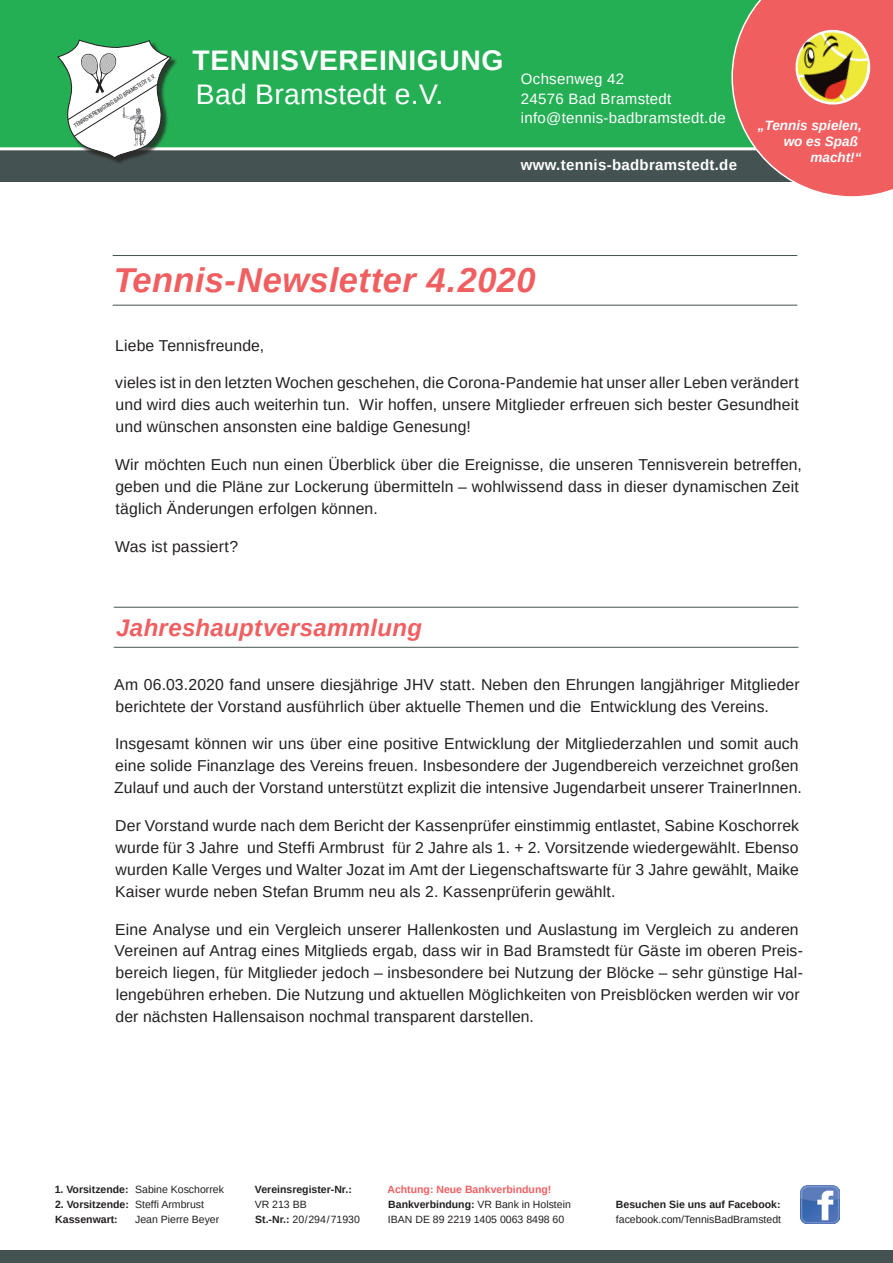
<style>
.page{position:relative;width:893px;height:1263px;background:#fff}
.page>*{position:absolute;margin:0;border:0;box-sizing:border-box;transform-origin:0 0}
.t1{font:italic 700 34.5px "Arimo";letter-spacing:.01em;color:#f05e60}
.t2{font:700 28.35px "Arimo";letter-spacing:.02em;color:#fff}
.t3{font:28.35px "Arimo";letter-spacing:.01em;color:#fff}
.t4{font:italic 700 24px "Arimo";letter-spacing:.015em;color:#f05e60}
.t5{font:15.75px/21.9px "Arimo";letter-spacing:.01em;color:#231f20}
.t6{font:15px/19.5px "Arimo";letter-spacing:.02em;color:#fff}
.t7{font:700 15px "Arimo";letter-spacing:.02em;color:#fff}
.t8{font:italic 700 13.5px/16.2px "Arimo";color:#fff;text-align:right}
.t9{font:10.5px/15px "Arimo";color:#231f20}
.t10{font:700 10.5px/15px "Arimo";color:#231f20}
.t11{font:condensed 5.85px "Helvetica Neue LT Std";color:#231f20}
.s1{font-weight:700}
.s2{font-weight:400}
.s3{font-weight:700;color:#f05e60}
</style>
<div class="page">
<div style="left:0;top:148px;width:893px;height:34px;background:#445351"></div>
<div style="left:0;top:0;width:893px;height:148px;background:#25af54"></div>
<hr style="left:0;top:147px;width:893px;height:3px;background:#fff">
<div style="left:59px;top:41px;width:119px;height:124px;background:#231f20;opacity:.75"></div>
<svg style="left:57px;top:40px;width:114px;height:119px"></svg>
<img style="left:119px;top:105px;width:38px;height:43px">
<div style="left:0;top:1250px;width:893px;height:13px;background:#445351"></div>
<svg style="left:731px;top:0;width:162px;height:197px"></svg>
<img style="left:791px;top:26px;width:83px;height:83px">
<img style="left:801px;top:1186px;width:38px;height:38px">
<hr style="left:113px;top:305px;width:684px;height:1px;background:#445351">
<hr style="left:113px;top:255px;width:684px;height:1px;background:#445351">
<hr style="left:114px;top:647px;width:684px;height:1px;background:#445351">
<hr style="left:114px;top:607px;width:684px;height:1px;background:#445351">
<h2 class="t2" style="left:193px;top:40px;width:312px">TENNISVEREINIGUNG</h2>
<h2 class="t3" style="left:196px;top:76px;width:249px">Bad Bramstedt e.V.</h2>
<p class="t11" style="left:72px;top:123px;width:97px;rotate:-32deg">TENNISVEREINIGUNG BAD BRAMSTEDT E.V.</p>
<p class="t6" style="left:521px;top:69px;width:206px">Ochsenweg 42<br>24576 Bad Bramstedt info@tennis-badbramstedt.de</p>
<p class="t7" style="left:521px;top:155px;width:218px">www.tennis-badbramstedt.de</p>
<p class="t8" style="left:758px;top:117px;width:105px">„Tennis spielen, wo es Spaß macht!“</p>
<h1 class="t1" style="left:114px;top:256px;width:423px">Tennis-Newsletter 4.2020</h1>
<p class="t5" style="left:115px;top:334px;width:150px">Liebe Tennisfreunde,</p>
<p class="t5" style="left:115px;top:372px;width:685px;text-align:justify">vieles ist in den letzten Wochen geschehen, die Corona-Pandemie hat unser aller Leben verändert und wird dies auch weiterhin tun. Wir hoffen, unsere Mitglieder erfreuen sich bester Gesundheit und wünschen ansonsten eine baldige Genesung!</p>
<p class="t5" style="left:115px;top:454px;width:688px">Wir möchten Euch nun einen Überblick über die Ereignisse, die unseren Tennisverein betreffen, geben und die Pläne zur Lockerung übermitteln – wohlwissend dass in dieser dynamischen Zeit täglich Änderungen erfolgen können.</p>
<p class="t5" style="left:115px;top:535px;width:125px">Was ist passiert?</p>
<h3 class="t4" style="left:116px;top:611px;width:307px">Jahreshauptversammlung</h3>
<p class="t5" style="left:114px;top:673px;width:687px">Am 06.03.2020 fand unsere diesjährige JHV statt. Neben den Ehrungen langjähriger Mitglieder berichtete der Vorstand ausführlich über aktuelle Themen und die Entwicklung des Vereins.</p>
<p class="t5" style="left:114px;top:733px;width:689px">Insgesamt können wir uns über eine positive Entwicklung der Mitgliederzahlen und somit auch eine solide Finanzlage des Vereins freuen. Insbesondere der Jugendbereich verzeichnet großen<br>Zulauf und auch der Vorstand unterstützt explizit die intensive Jugendarbeit unserer TrainerInnen.</p>
<p class="t5" style="left:115px;top:815px;width:685px;text-align:justify">Der Vorstand wurde nach dem Bericht der Kassenprüfer einstimmig entlastet, Sabine Koschorrek wurde für 3 Jahre und Steffi Armbrust für 2 Jahre als 1. + 2. Vorsitzende wiedergewählt. Ebenso wurden Kalle Verges und Walter Jozat im Amt der Liegenschaftswarte für 3 Jahre gewählt, Maike Kaiser wurde neben Stefan Brumm neu als 2. Kassenprüferin gewählt.</p>
<p class="t5" style="left:115px;top:918px;width:690px">Eine Analyse und ein Vergleich unserer Hallenkosten und Auslastung im Vergleich zu anderen Vereinen auf Antrag eines Mitglieds ergab, dass wir in Bad Bramstedt für Gäste im oberen Preis&shy;bereich liegen, für Mitglieder jedoch – insbesondere bei Nutzung der Blöcke – sehr günstige Hal&shy;lengebühren erheben. Die Nutzung und aktuellen Möglichkeiten von Preisblöcken werden wir vor der nächsten Hallensaison nochmal transparent darstellen.</p>
<p class="t9" style="left:55px;top:1182px;width:171px"><span class="s1">1. Vorsitzende:</span> Sabine Koschorrek</p>
<p class="t10" style="left:55px;top:1197px;width:151px">2. Vorsitzende: <span class="s2">Steffi Armbrust<br></span>Kassenwart:</p>
<p class="t9" style="left:135px;top:1212px;width:86px">Jean Pierre Beyer</p>
<p class="t10" style="left:255px;top:1182px;width:98px">Vereinsregister-Nr.:</p>
<p class="t9" style="left:255px;top:1197px;width:107px">VR 213 BB<br><span class="s1">St.-Nr.:</span> 20/294/71930</p>
<p class="t9" style="left:387px;top:1182px;width:185px"><span class="s3">Achtung: Neue Bankverbindung!<br></span><span class="s1">Bankverbindung:</span> VR Bank in Holstein<br>IBAN DE 89 2219 1405 0063 8498 60</p>
<p class="t10" style="left:616px;top:1197px;width:166px">Besuchen Sie uns auf Facebook:</p>
<p class="t9" style="left:616px;top:1212px;width:167px">facebook.com/TennisBadBramstedt</p>
</div>
